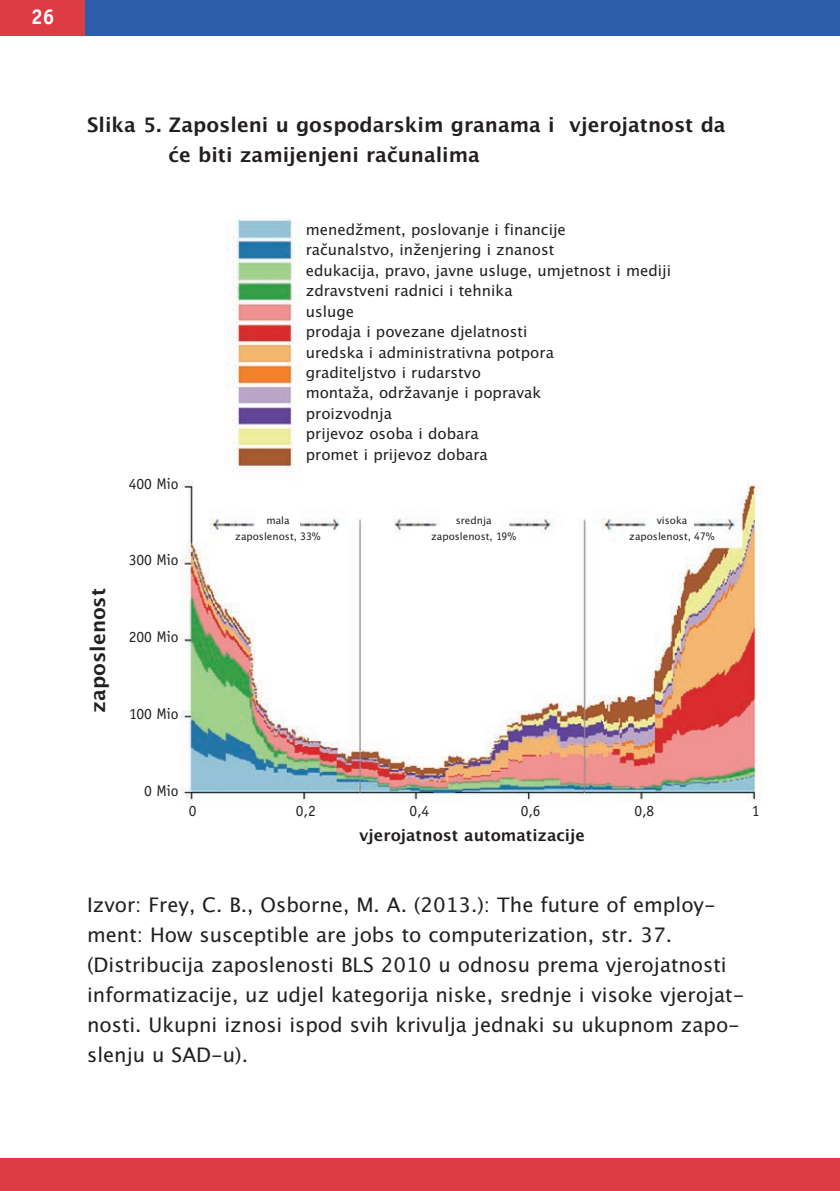
<style>
.page{position:relative;width:840px;height:1191px;background:#fff}
.page>*{position:absolute;margin:0;border:0;box-sizing:border-box;transform-origin:0 0}
.t1{font:700 22px "Officina Sans";color:#fff}
.t2{font:20px/30px "Lucida Grande";color:#231f20}
.t3{font:700 20px/30px "Lucida Grande";color:#231f20}
.t4{font:16px "Officina Sans";color:#231f20}
.t5{font:700 16px "Lucida Grande";color:#231f20}
.t6{font:15px/20.4px "Lucida Grande";color:#231f20}
.t7{font:10px/15.6px "Lucida Grande";color:#231f20;text-align:center}
.s1{font-family:"Officina Sans";font-size:12px}
</style>
<div class="page">
<div style="left:0;top:1158px;width:839px;height:33px;background:#dd3c45"></div>
<div style="left:76px;top:0;width:763px;height:36px;background:#2b5da9"></div>
<div style="left:0;top:0;width:84px;height:36px;background:#dd3c45"></div>
<img style="left:181px;top:219px;width:581px;height:582px">
<div style="left:257px;top:514px;width:42px;height:17px;background:#fff"></div>
<div style="left:452px;top:514px;width:42px;height:17px;background:#fff"></div>
<div style="left:650px;top:514px;width:42px;height:17px;background:#fff"></div>
<h1 class="t1" style="left:31px;top:4px;width:24px">26</h1>
<h2 class="t3" style="left:168px;top:110px;width:558px;text-indent:-81px">Slika 5. Zaposleni u gospodarskim granama i vjerojatnost da će biti zamijenjeni računalima</h2>
<p class="t4" style="left:129px;top:473px;width:51px">400 Mio</p>
<h2 class="t3" style="left:83px;top:712px;width:126px;rotate:-90deg">zaposlenost</h2>
<p class="t4" style="left:129px;top:550px;width:51px">300 Mio</p>
<p class="t4" style="left:129px;top:627px;width:51px">200 Mio</p>
<p class="t4" style="left:129px;top:704px;width:51px">100 Mio</p>
<p class="t6" style="left:305px;top:220px;width:366px">menedžment, poslovanje i financije<br>računalstvo, inženjering i znanost<br>edukacija, pravo, javne usluge, umjetnost i mediji zdravstveni radnici i tehnika<br>usluge<br>prodaja i povezane djelatnosti<br>uredska i administrativna potpora<br>graditeljstvo i rudarstvo<br>montaža, održavanje i popravak<br>proizvodnja<br>prijevoz osoba i dobara<br>promet i prijevoz dobara</p>
<p class="t7" style="left:235px;top:513px;width:87px">mala zaposlenost, <span class="s1">33%</span></p>
<p class="t7" style="left:431px;top:513px;width:87px">srednja zaposlenost, <span class="s1">19%</span></p>
<p class="t7" style="left:629px;top:513px;width:87px">visoka zaposlenost, <span class="s1">47%</span></p>
<p class="t4" style="left:144px;top:781px;width:36px">0 Mio</p>
<p class="t4" style="left:189px;top:801px;width:9px">0</p>
<p class="t4" style="left:295px;top:801px;width:21px">0,2</p>
<p class="t4" style="left:409px;top:801px;width:21px">0,4</p>
<p class="t4" style="left:520px;top:801px;width:21px">0,6</p>
<p class="t4" style="left:634px;top:801px;width:21px">0,8</p>
<p class="t4" style="left:751px;top:801px;width:9px">1</p>
<p class="t5" style="left:359px;top:826px;width:227px">vjerojatnost automatizacije</p>
<p class="t2" style="left:87px;top:890px;width:658px">Izvor: Frey, C. B., Osborne, M. A. (2013.): The future of employ&shy;ment: How susceptible are jobs to computerization, str. 37. (Distribucija zaposlenosti BLS 2010 u odnosu prema vjerojatnosti informatizacije, uz udjel kategorija niske, srednje i visoke vjerojat&shy;nosti. Ukupni iznosi ispod svih krivulja jednaki su ukupnom zapo&shy;slenju u SAD-u).</p>
</div>
